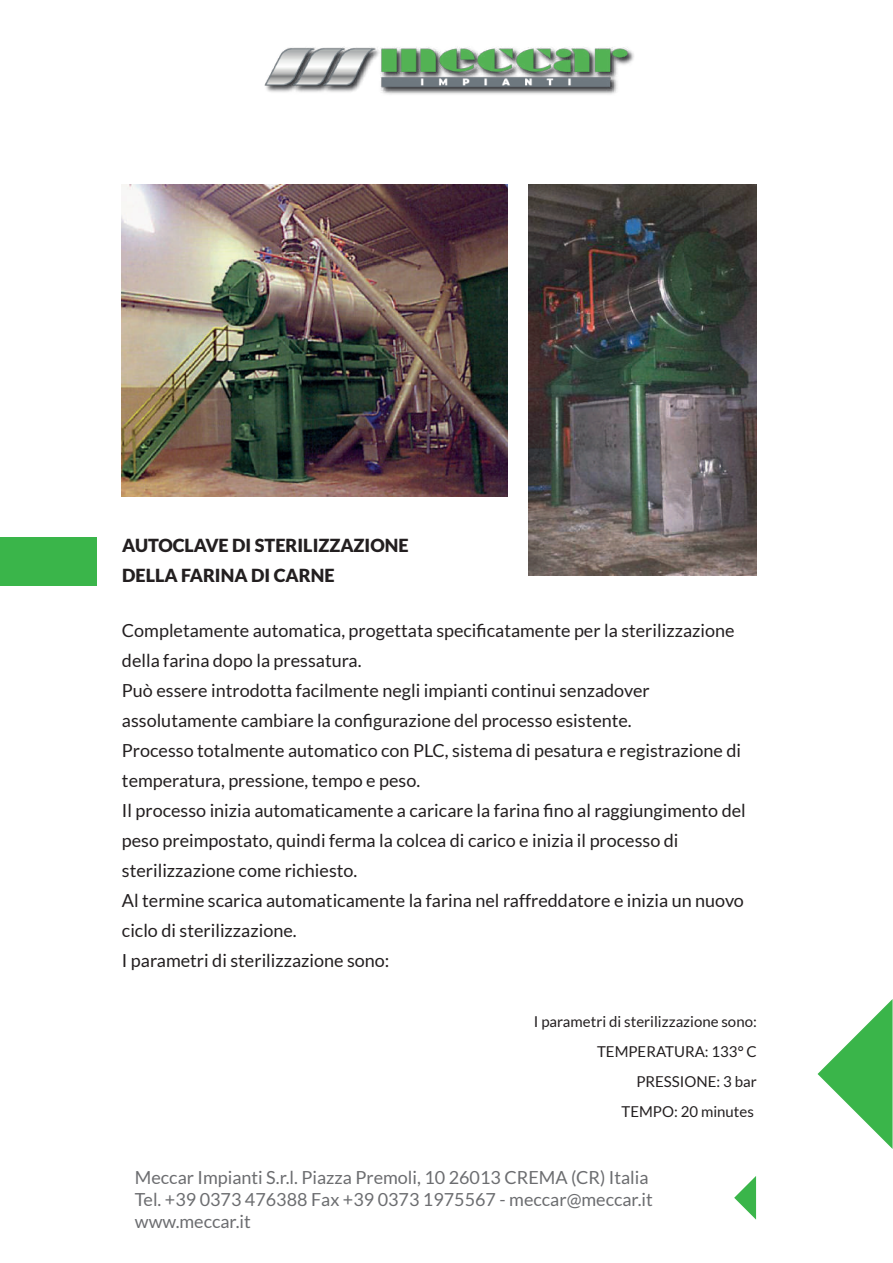
<style>
.page{position:relative;width:893px;height:1263px;background:#fff}
.page>*{position:absolute;margin:0;border:0;box-sizing:border-box;transform-origin:0 0}
.t1{font:18px/30px "Lato";color:#231f20}
.t2{font:18px/21.6px "Lato";color:#6c6d70}
.t3{font:900 18px/30px "Lato";color:#231f20}
.t4{font:15px/30px "Lato";color:#231f20;text-align:right}
</style>
<div class="page">
<div style="left:0;top:537px;width:96px;height:48px;background:#3ab54a"></div>
<svg style="left:818px;top:999px;width:74px;height:150px"></svg>
<img style="left:264px;top:47px;width:370px;height:48px">
<img style="left:122px;top:184px;width:385px;height:312px">
<img style="left:528px;top:185px;width:228px;height:391px">
<svg style="left:734px;top:1176px;width:22px;height:44px"></svg>
<p class="t3" style="left:122px;top:530px;width:288px">AUTOCLAVE DI STERILIZZAZIONE<br>DELLA FARINA DI CARNE</p>
<p class="t1" style="left:122px;top:616px;width:625px">Completamente automatica, progettata specificatamente per la sterilizzazione della farina dopo la pressatura.<br>Può essere introdotta facilmente negli impianti continui senzadover assolutamente cambiare la configurazione del processo esistente.<br>Processo totalmente automatico con PLC, sistema di pesatura e registrazione di temperatura, pressione, tempo e peso.<br>Il processo inizia automaticamente a caricare la farina fino al raggiungimento del peso preimpostato, quindi ferma la colcea di carico e inizia il processo di sterilizzazione come richiesto.<br>Al termine scarica automaticamente la farina nel raffreddatore e inizia un nuovo ciclo di sterilizzazione.<br>I parametri di sterilizzazione sono:</p>
<p class="t4" style="left:534px;top:1006px;width:224px">I parametri di sterilizzazione sono:<br>TEMPERATURA: 133° C<br>PRESSIONE: 3 bar<br>TEMPO: 20 minutes</p>
<p class="t2" style="left:135px;top:1167px;width:519px">Meccar Impianti S.r.l. Piazza Premoli, 10 26013 CREMA (CR) Italia<br>Tel. +39 0373 476388 Fax +39 0373 1975567 - meccar@meccar.it www.meccar.it</p>
</div>
